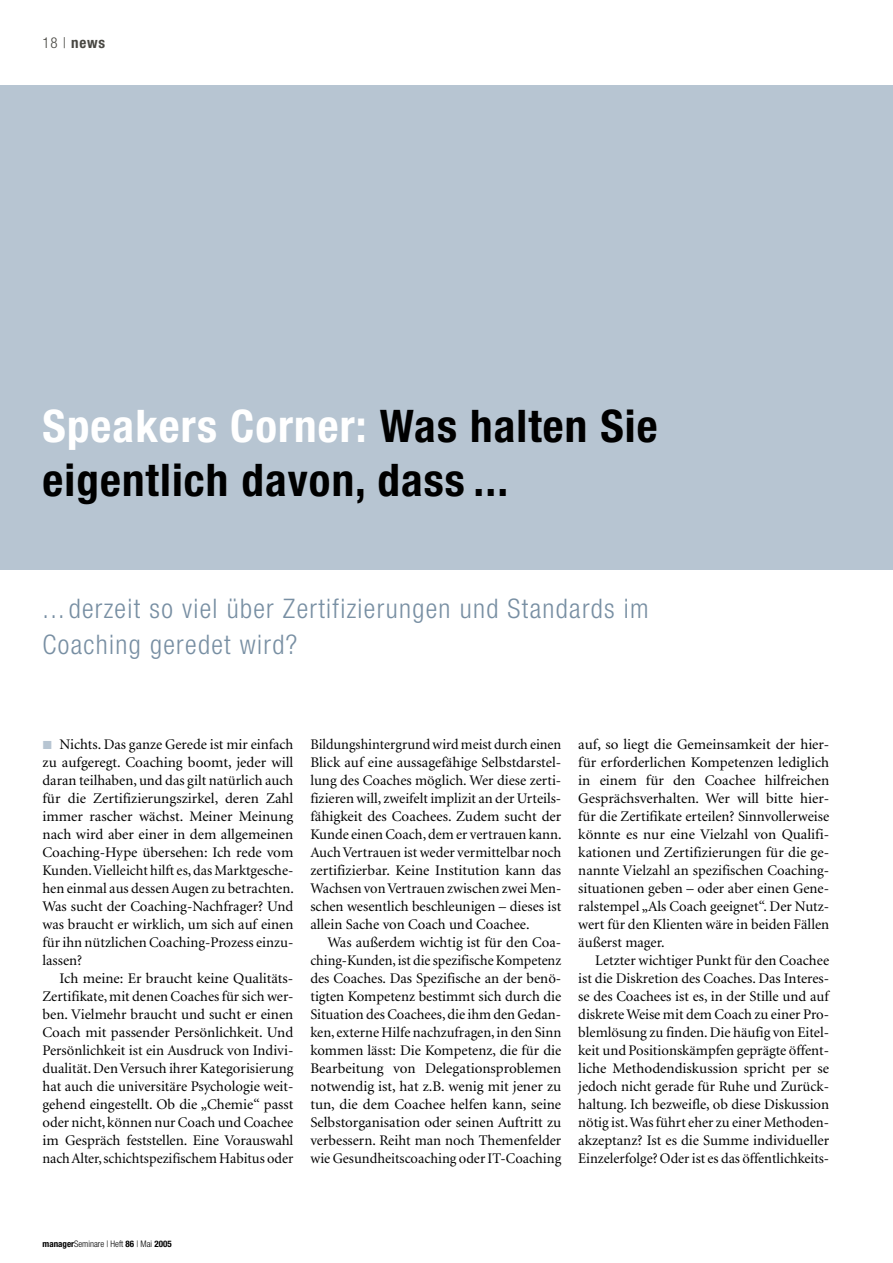
<style>
.page{position:relative;width:893px;height:1263px;background:#fff}
.page>*{position:absolute;margin:0;border:0;box-sizing:border-box;transform-origin:0 0}
.t1{font:700 condensed 45px/54px "Helvetica Neue LT";letter-spacing:.025em;color:#000}
.t2{font:300 condensed 27px/36px "Helvetica Neue LT";letter-spacing:.05em;color:#788fa3}
.t3{font:700 condensed 15px "Helvetica Neue LT";color:#484742}
.t4{font:14.7px/18px "Minion";color:#000;text-align:justify}
.t5{font:300 condensed 9px "Helvetica Neue LT";color:#000}
.s1{font-weight:300}
.s2{color:#fff}
.s3{font-weight:700}
</style>
<div class="page">
<div style="left:0;top:85px;width:893px;height:484px;background:#b7c5d2"></div>
<p class="t3" style="left:43px;top:34px;width:64px"><span class="s1">18 |</span> news</p>
<h1 class="t1" style="left:43px;top:398px;width:617px"><span class="s2">Speakers Corner:</span> Was halten Sie eigentlich davon, dass ...</h1>
<h2 class="t2" style="left:43px;top:591px;width:608px">...derzeit so viel über Zertifizierungen und Standards im<br>Coaching geredet wird?</h2>
<p class="t4" style="left:43px;top:736px;width:253px;text-indent:17px">Nichts. Das ganze Gerede ist mir einfach zu aufgeregt. Coaching boomt, jeder will daran teilhaben, und das gilt natürlich auch für die Zertifizierungszirkel, deren Zahl immer rascher wächst. Meiner Meinung nach wird aber einer in dem allgemeinen Coaching-Hype übersehen: Ich rede vom Kunden. Vielleicht hilft es, das Marktgesche&shy;hen einmal aus dessen Augen zu betrachten.<br>Was sucht der Coaching-Nachfrager? Und was braucht er wirklich, um sich auf einen für ihn nützlichen Coaching-Prozess einzu&shy;lassen?</p>
<p class="t4" style="left:43px;top:970px;width:252px;text-indent:17px">Ich meine: Er braucht keine Qualitäts-Zertifikate, mit denen Coaches für sich wer&shy;ben. Vielmehr braucht und sucht er einen Coach mit passender Persönlichkeit. Und Persönlichkeit ist ein Ausdruck von Indivi&shy;dualität. Den Versuch ihrer Kategorisierung hat auch die universitäre Psychologie weit&shy;gehend eingestellt. Ob die „Chemie“ passt oder nicht, können nur Coach und Coachee im Gespräch feststellen. Eine Vorauswahl nach Alter, schichtspezifischem Habitus oder</p>
<p class="t4" style="left:310px;top:736px;width:253px">Bildungshintergrund wird meist durch einen Blick auf eine aussagefähige Selbstdarstel&shy;lung des Coaches möglich. Wer diese zerti&shy;fizieren will, zweifelt implizit an der Urteils&shy;fähigkeit des Coachees. Zudem sucht der Kunde einen Coach, dem er vertrauen kann.<br>Auch Vertrauen ist weder vermittelbar noch zertifizierbar. Keine Institution kann das Wachsen von Vertrauen zwischen zwei Men&shy;schen wesentlich beschleunigen – dieses ist allein Sache von Coach und Coachee.</p>
<p class="t4" style="left:310px;top:934px;width:252px;text-indent:17px">Was außerdem wichtig ist für den Coa&shy;ching-Kunden, ist die spezifische Kompetenz des Coaches. Das Spezifische an der benö&shy;tigten Kompetenz bestimmt sich durch die Situation des Coachees, die ihm den Gedan&shy;ken, externe Hilfe nachzufragen, in den Sinn kommen lässt: Die Kompetenz, die für die Bearbeitung von Delegationsproblemen notwendig ist, hat z.B. wenig mit jener zu tun, die dem Coachee helfen kann, seine Selbstorganisation oder seinen Auftritt zu verbessern. Reiht man noch Themenfelder wie Gesundheitscoaching oder IT-Coaching</p>
<p class="t4" style="left:578px;top:736px;width:252px">auf, so liegt die Gemeinsamkeit der hier&shy;für erforderlichen Kompetenzen lediglich in einem für den Coachee hilfreichen Gesprächsverhalten. Wer will bitte hier&shy;für die Zertifikate erteilen? Sinnvollerweise könnte es nur eine Vielzahl von Qualifi&shy;kationen und Zertifizierungen für die ge&shy;nannte Vielzahl an spezifischen Coaching&shy;situationen geben – oder aber einen Gene&shy;ralstempel „Als Coach geeignet“. Der Nutz&shy;wert für den Klienten wäre in beiden Fällen äußerst mager.</p>
<p class="t4" style="left:578px;top:952px;width:252px;text-indent:17px">Letzter wichtiger Punkt für den Coachee ist die Diskretion des Coaches. Das Interes&shy;se des Coachees ist es, in der Stille und auf diskrete Weise mit dem Coach zu einer Pro&shy;blemlösung zu finden. Die häufig von Eitel&shy;keit und Positionskämpfen geprägte öffent&shy;liche Methodendiskussion spricht per se jedoch nicht gerade für Ruhe und Zurück&shy;haltung. Ich bezweifle, ob diese Diskussion nötig ist. Was führt eher zu einer Methoden&shy;akzeptanz? Ist es die Summe individueller Einzelerfolge? Oder ist es das öffentlichkeits-</p>
<p class="t5" style="left:43px;top:1238px;width:131px"><span class="s3">manager</span>Seminare | Heft <span class="s3">86</span> | Mai <span class="s3">2005</span></p>
</div>
